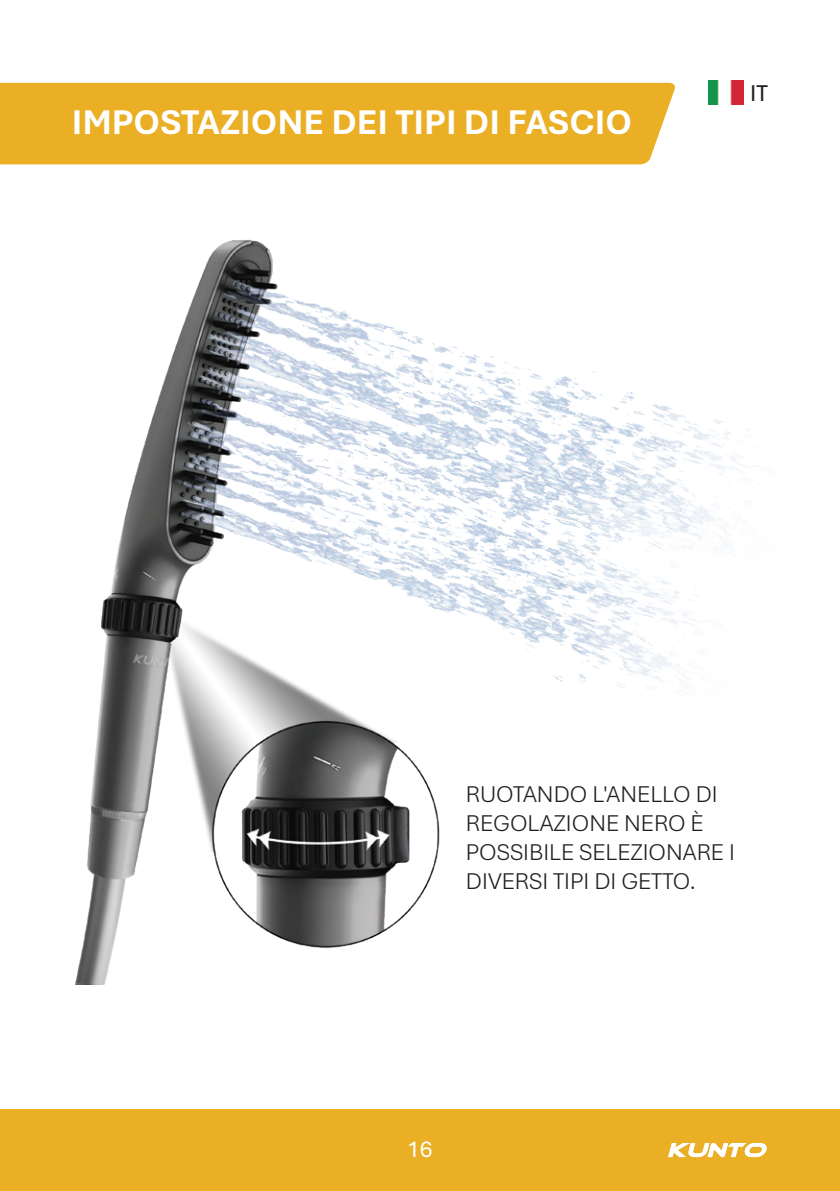
<style>
.page{position:relative;width:840px;height:1191px;background:#fff}
.page>*{position:absolute;margin:0;border:0;box-sizing:border-box;transform-origin:0 0}
.t1{font:700 36px "Aptos";color:#fff}
.t2{font:300 24px/28.8px "Aptos";color:#231f20}
.t3{font:24px "Aptos";color:#fff}
.t4{font:24px "Aptos";color:#231f20}
</style>
<div class="page">
<div style="left:0;top:1109px;width:839px;height:82px;background:#eaaf24"></div>
<img style="left:75px;top:239px;width:673px;height:745px">
<svg style="left:668px;top:1143px;width:98px;height:14px"></svg>
<div style="left:0;top:83px;width:675px;height:81px;background:#eaaf24"></div>
<img style="left:708px;top:81px;width:34px;height:24px">
<h1 class="t1" style="left:72px;top:97px;width:561px">IMPOSTAZIONE DEI TIPI DI FASCIO</h1>
<p class="t4" style="left:749px;top:77px;width:19px">IT</p>
<p class="t2" style="left:465px;top:779px;width:270px">RUOTANDO L'ANELLO DI<br>REGOLAZIONE NERO È<br>POSSIBILE SELEZIONARE I<br>DIVERSI TIPI DI GETTO.</p>
<p class="t3" style="left:407px;top:1132px;width:27px">16</p>
</div>
